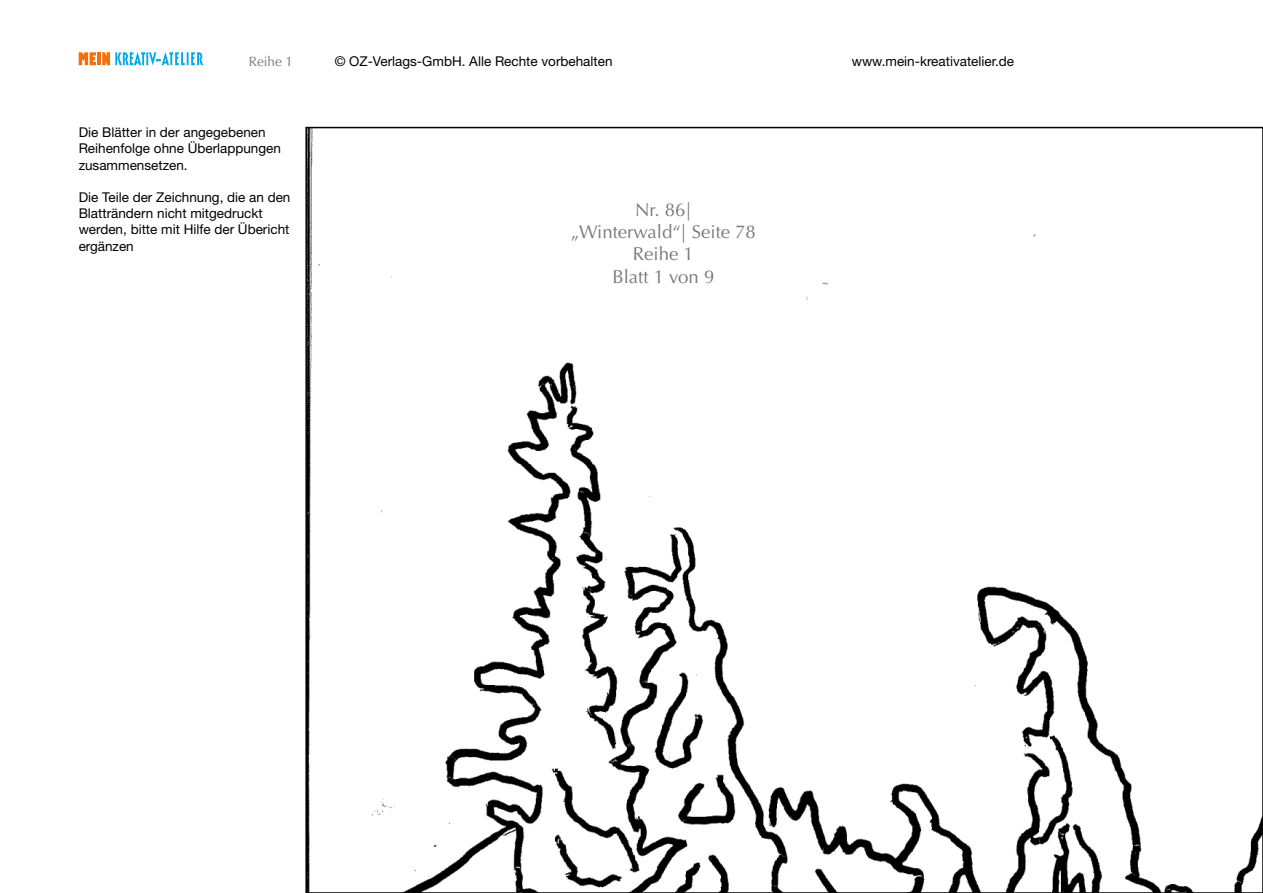
<style>
.page{position:relative;width:1263px;height:893px;background:#fff}
.page>*{position:absolute;margin:0;border:0;box-sizing:border-box;transform-origin:0 0}
.t1{font:18.6px/22.4px "Optima LT Std";color:#787777;text-align:center}
.t2{font:13.5px/16.2px "Helvetica Neue LT Std";color:#000}
.t3{font:13.5px "Optima LT Std";color:#787777}
</style>
<div class="page">
<svg style="left:79px;top:52px;width:17px;height:13px"></svg>
<hr style="left:97px;top:52px;width:4px;height:13px;background:#f56f0b">
<svg style="left:102px;top:52px;width:101px;height:13px"></svg>
<img style="left:308px;top:130px;width:952px;height:760px">
<p class="t3" style="left:249px;top:53px;width:46px">Reihe 1</p>
<p class="t2" style="left:335px;top:53px;width:279px">© OZ-Verlags-GmbH. Alle Rechte vorbehalten</p>
<p class="t2" style="left:852px;top:53px;width:164px">www.mein-kreativatelier.de</p>
<p class="t2" style="left:79px;top:124px;width:204px">Die Blätter in der angegebenen<br>Reihenfolge ohne Überlappungen zusammensetzen.</p>
<p class="t2" style="left:79px;top:189px;width:213px">Die Teile der Zeichnung, die an den<br>Blatträndern nicht mitgedruckt werden, bitte mit Hilfe der Übericht ergänzen</p>
<h1 class="t1" style="left:571px;top:199px;width:187px">Nr. 86|<br>„Winterwald“| Seite 78<br>Reihe 1<br>Blatt 1 von 9</h1>
</div>
